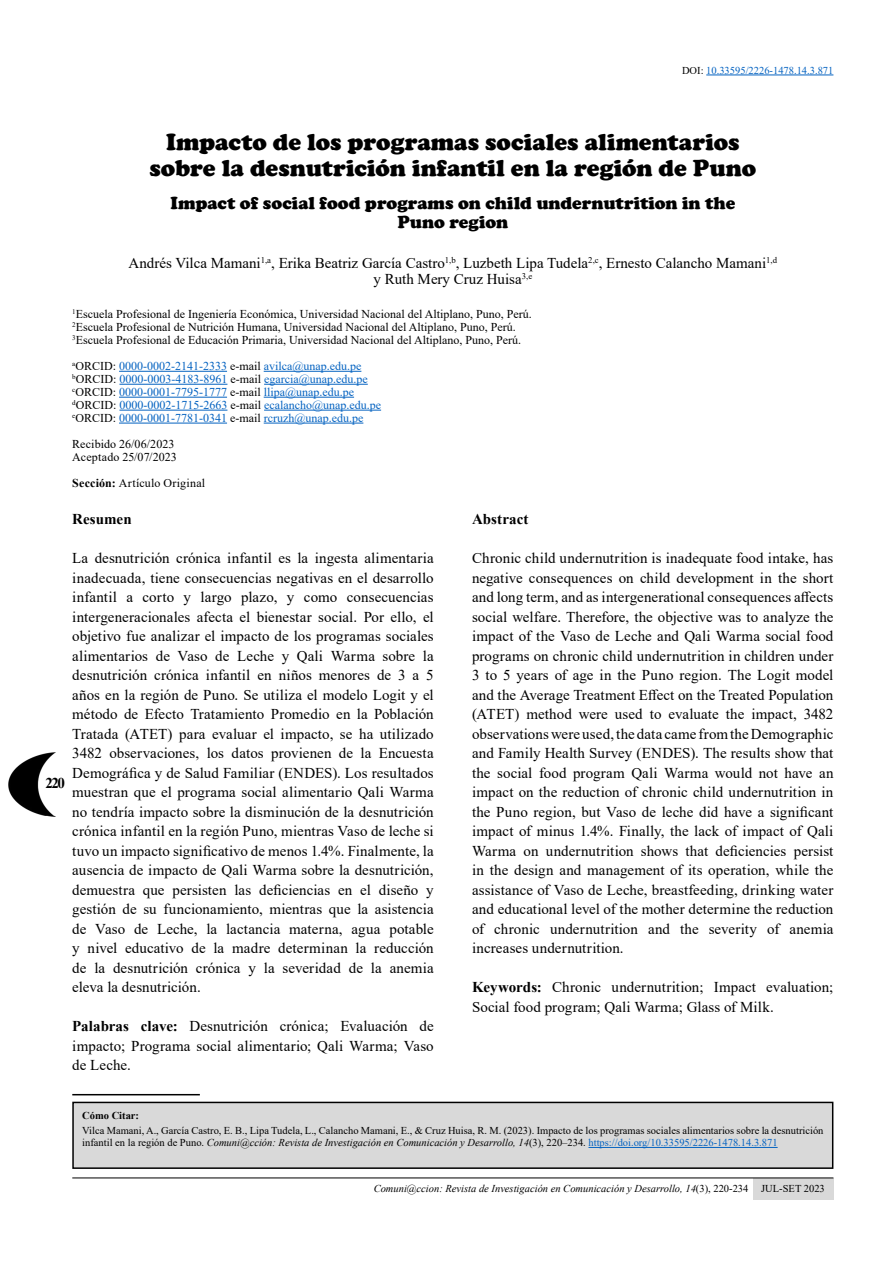
<style>
.page{position:relative;width:893px;height:1263px;background:#fff}
.page>*{position:absolute;margin:0;border:0;box-sizing:border-box;transform-origin:0 0}
.t1{font:900 24px/26px "Cooper";color:#000;text-align:center}
.t2{font:900 18px/19.4px "Cooper";color:#000;text-align:center}
.t3{font:15px/19.5px "Times New Roman";color:#000;text-align:justify}
.t4{font:700 15px "Times New Roman";letter-spacing:.005em;color:#000}
.t5{font:12px/12.9px "Times New Roman";color:#000}
.t6{font:12px/12.9px "Times New Roman";color:#0563c1}
.t7{font:12px "Times New Roman";letter-spacing:.025em;color:#000}
.t8{font:10.5px/12.6px "Times New Roman";color:#000}
.t9{font:italic 10.5px "Times New Roman";color:#000}
.t10{font:10.5px "Times New Roman";color:#0563c1}
.t11{font:700 10.5px "Times New Roman";color:#000}
.s1{color:#000}
.s2{font-weight:700}
.s3{font-style:italic}
.s4{color:#0563c1}
.s5{font-style:normal}
</style>
<div class="page">
<img style="left:9px;top:753px;width:46px;height:63px">
<div style="left:753px;top:1178px;width:80px;height:21px;background:#d9d9d9"></div>
<hr style="left:72px;top:1177px;width:761px;height:1px;background:#000">
<hr style="left:119px;top:371px;width:108px;height:1px;background:#0563c1">
<hr style="left:264px;top:371px;width:97px;height:1px;background:#0563c1">
<hr style="left:119px;top:384px;width:108px;height:1px;background:#0563c1">
<hr style="left:264px;top:384px;width:104px;height:1px;background:#0563c1">
<hr style="left:119px;top:397px;width:108px;height:1px;background:#0563c1">
<hr style="left:264px;top:397px;width:90px;height:1px;background:#0563c1">
<hr style="left:119px;top:410px;width:108px;height:1px;background:#0563c1">
<hr style="left:264px;top:410px;width:117px;height:1px;background:#0563c1">
<hr style="left:119px;top:423px;width:108px;height:1px;background:#0563c1">
<hr style="left:264px;top:423px;width:99px;height:1px;background:#0563c1">
<hr style="left:72px;top:1094px;width:128px;height:1px;background:#000">
<div style="left:73px;top:1102px;width:760px;height:66px;background:#d9d9d9"></div>
<hr style="left:588px;top:1147px;width:190px;height:1px;background:#0563c1">
<div style="left:72px;top:1102px;width:761px;height:67px;border:2px solid #000"></div>
<hr style="left:706px;top:75px;width:127px;height:1px;background:#0563c1">
<p class="t10" style="left:682px;top:63px;width:153px"><span class="s1">DOI:</span> 10.33595/2226-1478.14.3.871</p>
<h1 class="t1" style="left:149px;top:129px;width:608px">Impacto de los programas sociales alimentarios sobre la desnutrición infantil en la región de Puno</h1>
<p class="t2" style="left:170px;top:193px;width:566px">Impact of social food programs on child undernutrition in the<br>Puno region</p>
<p class="t3" style="left:129px;top:254px;width:650px;line-height:16.2px;text-align:center">Andrés Vilca Mamani<sup>1,a</sup>, Erika Beatriz García Castro<sup>1,b</sup>, Luzbeth Lipa Tudela<sup>2,c</sup>, Ernesto Calancho Mamani<sup>1,d </sup>y Ruth Mery Cruz Huisa<sup>3,e</sup></p>
<p class="t5" style="left:72px;top:307px;width:461px"><sup>1</sup>Escuela Profesional de Ingeniería Económica, Universidad Nacional del Altiplano, Puno, Perú.<br><sup>2</sup>Escuela Profesional de Nutrición Humana, Universidad Nacional del Altiplano, Puno, Perú.<br><sup>3</sup>Escuela Profesional de Educación Primaria, Universidad Nacional del Altiplano, Puno, Perú.</p>
<p class="t6" style="left:72px;top:359px;width:310px"><sup>a</sup><span class="s1">ORCID:</span> 0000-0002-2141-2333 <span class="s1">e-mail</span> avilca@unap.edu.pe <sup>b</sup><span class="s1">ORCID:</span> 0000-0003-4183-8961 <span class="s1">e-mail</span> egarcia@unap.edu.pe <sup>c</sup><span class="s1">ORCID:</span> 0000-0001-7795-1777 <span class="s1">e-mail</span> llipa@unap.edu.pe <sup>d</sup><span class="s1">ORCID:</span> 0000-0002-1715-2663 <span class="s1">e-mail</span> ecalancho@unap.edu.pe <sup>e</sup><span class="s1">ORCID:</span> 0000-0001-7781-0341 <span class="s1">e-mail</span> rcruzh@unap.edu.pe</p>
<p class="t5" style="left:72px;top:437px;width:106px">Recibido 26/06/2023<br>Aceptado 25/07/2023</p>
<p class="t7" style="left:72px;top:474px;width:135px"><span class="s2">Sección:</span> Artículo Original</p>
<p class="t4" style="left:72px;top:508px;width:61px">Resumen</p>
<p class="t3" style="left:72px;top:548px;width:363px">La desnutrición crónica infantil es la ingesta alimentaria inadecuada, tiene consecuencias negativas en el desarrollo infantil a corto y largo plazo, y como consecuencias intergeneracionales afecta el bienestar social. Por ello, el objetivo fue analizar el impacto de los programas sociales alimentarios de Vaso de Leche y Qali Warma sobre la desnutrición crónica infantil en niños menores de 3 a 5 años en la región de Puno. Se utiliza el modelo Logit y el método de Efecto Tratamiento Promedio en la Población Tratada (ATET) para evaluar el impacto, se ha utilizado 3482 observaciones, los datos provienen de la Encuesta Demográfica y de Salud Familiar (ENDES). Los resultados muestran que el programa social alimentario Qali Warma no tendría impacto sobre la disminución de la desnutrición crónica infantil en la región Puno, mientras Vaso de leche si tuvo un impacto significativo de menos 1.4%. Finalmente, la ausencia de impacto de Qali Warma sobre la desnutrición, demuestra que persisten las deficiencias en el diseño y gestión de su funcionamiento, mientras que la asistencia de Vaso de Leche, la lactancia materna, agua potable y nivel educativo de la madre determinan la reducción de la desnutrición crónica y la severidad de la anemia eleva la desnutrición.</p>
<p class="t3" style="left:72px;top:1016px;width:363px"><span class="s2">Palabras clave:</span> Desnutrición crónica; Evaluación de impacto; Programa social alimentario; Qali Warma; Vaso de Leche.</p>
<p class="t4" style="left:45px;top:772px;width:21px">220</p>
<p class="t4" style="left:472px;top:508px;width:58px">Abstract</p>
<p class="t3" style="left:472px;top:548px;width:363px">Chronic child undernutrition is inadequate food intake, has negative consequences on child development in the short and long term, and as intergenerational consequences affects social welfare. Therefore, the objective was to analyze the impact of the Vaso de Leche and Qali Warma social food programs on chronic child undernutrition in children under 3 to 5 years of age in the Puno region. The Logit model and the Average Treatment Effect on the Treated Population (ATET) method were used to evaluate the impact, 3482 observations were used, the data came from the Demographic and Family Health Survey (ENDES). The results show that the social food program Qali Warma would not have an impact on the reduction of chronic child undernutrition in the Puno region, but Vaso de leche did have a significant impact of minus 1.4%. Finally, the lack of impact of Qali Warma on undernutrition shows that deficiencies persist in the design and management of its operation, while the assistance of Vaso de Leche, breastfeeding, drinking water and educational level of the mother determine the reduction of chronic undernutrition and the severity of anemia increases undernutrition.</p>
<p class="t3" style="left:472px;top:977px;width:363px"><span class="s2">Keywords:</span> Chronic undernutrition; Impact evaluation;<br>Social food program; Qali Warma; Glass of Milk.</p>
<p class="t11" style="left:82px;top:1108px;width:58px">Cómo Citar:</p>
<p class="t8" style="left:82px;top:1123px;width:743px">Vilca Mamani, A., García Castro, E. B., Lipa Tudela, L., Calancho Mamani, E., &amp; Cruz Huisa, R. M. (2023). Impacto de los programas sociales alimentarios sobre la desnutrición infantil en la región de Puno. <span class="s3">Comuni@cción: Revista de Investigación en Comunicación y Desarrollo, 14</span>(3), 220–234. <span class="s4">https://doi.org/10.33595/2226-1478.14.3.871</span></p>
<p class="t9" style="left:374px;top:1181px;width:453px">Comuni@ccion: Revista de Investigación en Comunicación y Desarrollo, 14<span class="s5">(3), 220-234 JUL-SET 2023</span></p>
</div>
